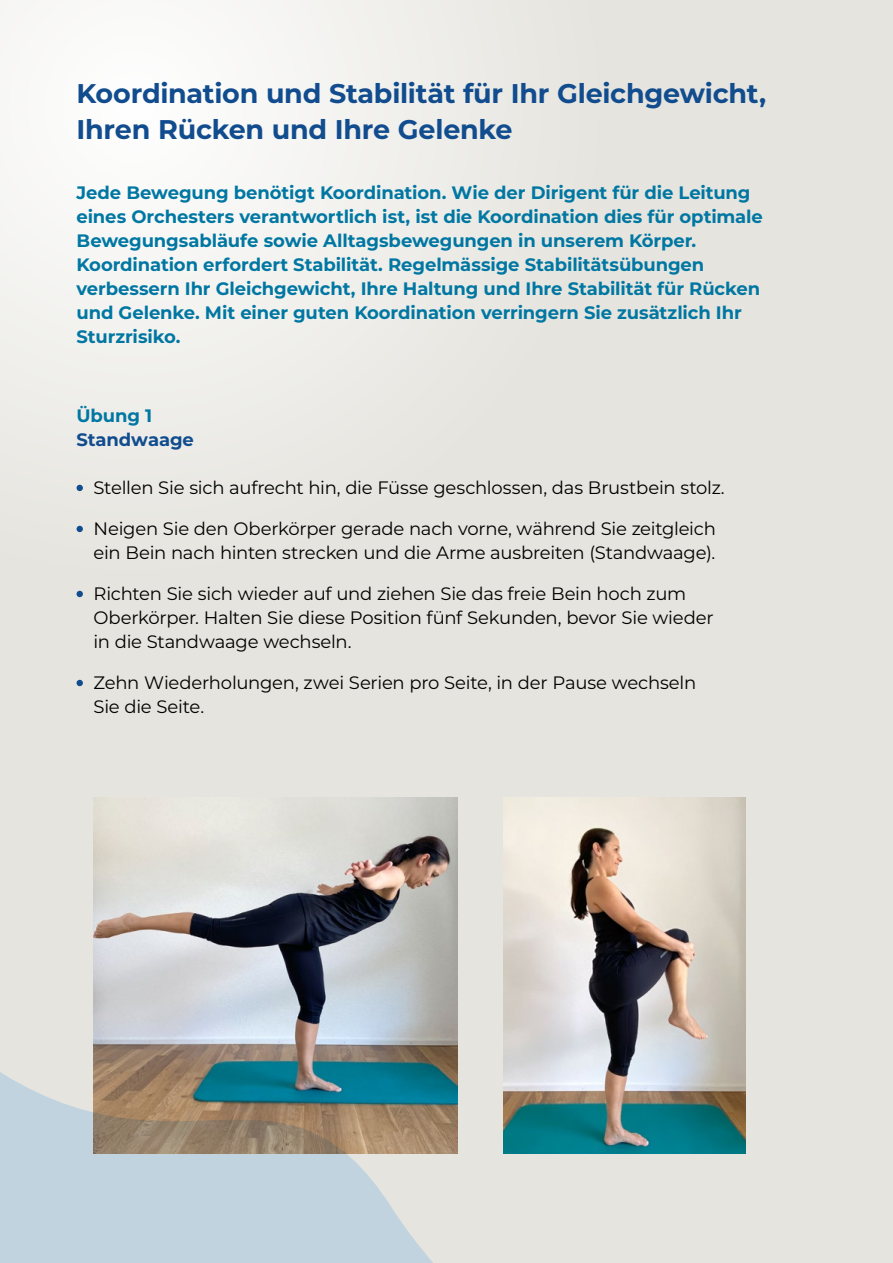
<style>
.page{position:relative;width:893px;height:1263px;background:#e5e4de}
.page>*{position:absolute;margin:0;border:0;box-sizing:border-box;transform-origin:0 0}
.t1{font:700 27px/36px "Montserrat";letter-spacing:-.01em;color:#114c8e}
.t2{font:700 18px/24px "Montserrat";letter-spacing:-.005em;color:#0077a2}
.t3{font:18px/24px "Montserrat";letter-spacing:-.015em;color:#000}
.t4{font:700 18px "Montserrat";letter-spacing:-.005em;color:#114c8e}
</style>
<div class="page">
<svg style="left:0;top:0;width:457px;height:598px;fill:#f0efec"></svg>
<img style="left:94px;top:797px;width:364px;height:356px">
<img style="left:504px;top:797px;width:242px;height:356px">
<svg style="left:735px;top:1028px;width:11px;height:126px"></svg>
<svg style="left:77px;top:485px;width:6px;height:6px"></svg>
<svg style="left:77px;top:526px;width:6px;height:6px"></svg>
<svg style="left:77px;top:591px;width:6px;height:6px"></svg>
<svg style="left:77px;top:680px;width:6px;height:6px"></svg>
<svg style="left:0;top:1035px;width:457px;height:228px;background:#a8b4b4"></svg>
<h1 class="t1" style="left:77px;top:74px;width:691px">Koordination und Stabilität für Ihr Gleichgewicht,<br>Ihren Rücken und Ihre Gelenke</h1>
<p class="t2" style="left:77px;top:179px;width:688px">Jede Bewegung benötigt Koordination. Wie der Dirigent für die Leitung eines Orchesters verantwortlich ist, ist die Koordination dies für optimale Bewegungsabläufe sowie Alltagsbewegungen in unserem Körper.<br>Koordination erfordert Stabilität. Regelmässige Stabilitätsübungen verbessern Ihr Gleichgewicht, Ihre Haltung und Ihre Stabilität für Rücken und Gelenke. Mit einer guten Koordination verringern Sie zusätzlich Ihr Sturzrisiko.</p>
<p class="t2" style="left:77px;top:403px;width:77px">Übung 1</p>
<p class="t4" style="left:77px;top:427px;width:119px">Standwaage</p>
<p class="t3" style="left:94px;top:475px;width:633px">Stellen Sie sich aufrecht hin, die Füsse geschlossen, das Brustbein stolz.</p>
<p class="t3" style="left:94px;top:516px;width:624px">Neigen Sie den Oberkörper gerade nach vorne, während Sie zeitgleich ein Bein nach hinten strecken und die Arme ausbreiten (Standwaage).</p>
<p class="t3" style="left:94px;top:581px;width:622px">Richten Sie sich wieder auf und ziehen Sie das freie Bein hoch zum<br>Oberkörper. Halten Sie diese Position fünf Sekunden, bevor Sie wieder in die Standwaage wechseln.</p>
<p class="t3" style="left:94px;top:670px;width:604px">Zehn Wiederholungen, zwei Serien pro Seite, in der Pause wechseln<br>Sie die Seite.</p>
</div>
